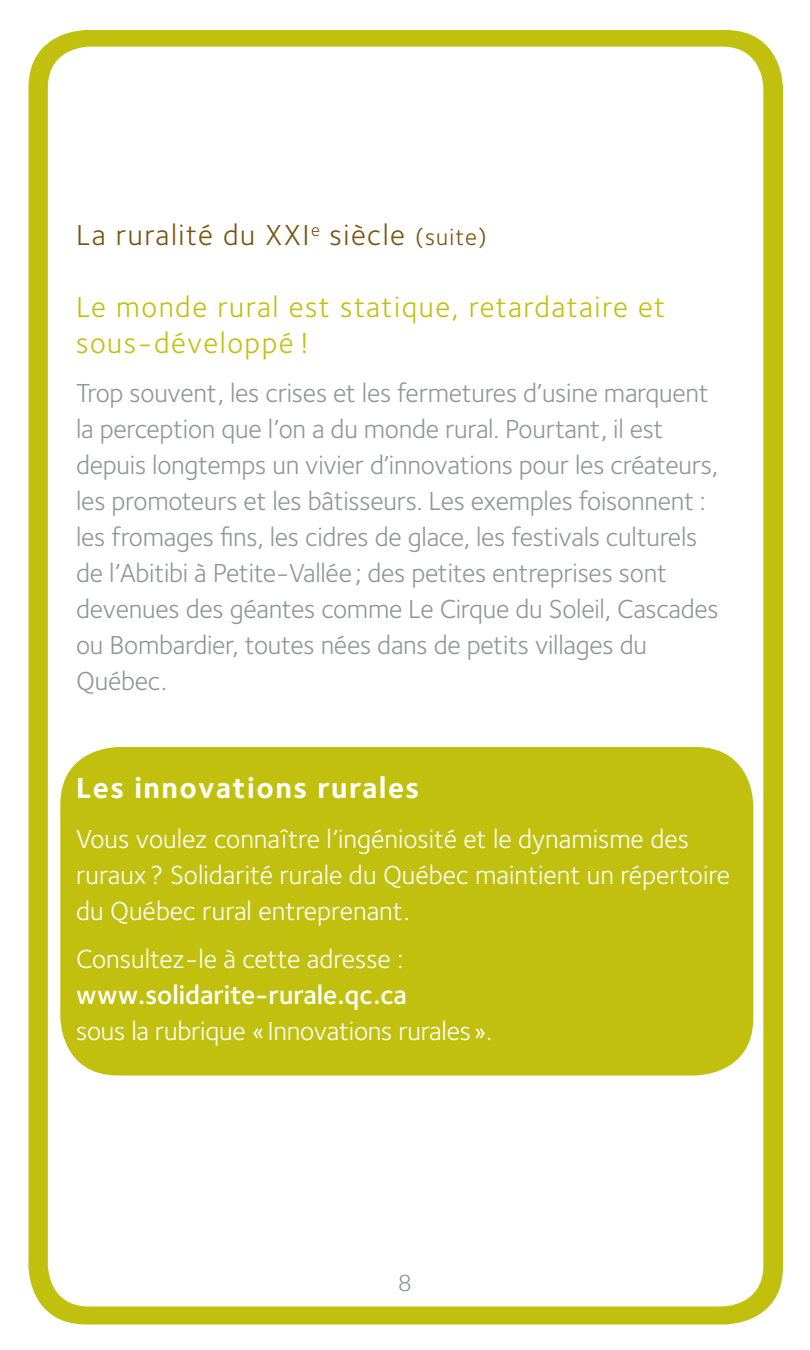
<style>
.page{position:relative;width:810px;height:1350px;background:#fff}
.page>*{position:absolute;margin:0;border:0;box-sizing:border-box;transform-origin:0 0}
.t1{font:30px/36px "Foundry Sterling";letter-spacing:.05em;color:#c2c00f}
.t2{font:30px "Foundry Sterling";letter-spacing:.05em;color:#7c5310}
.t3{font:700 30px "Foundry Sterling";letter-spacing:.05em;color:#fff}
.t4{font:27px/36px "Foundry Sterling";letter-spacing:-.01em;color:#939598}
.t5{font:27px/36px "Foundry Sterling";color:#fff}
.t6{font:600 27px "Foundry Sterling";color:#fff}
.s1{font-size:24px}
</style>
<div class="page">
<div style="left:28px;top:30px;width:755px;height:1294px;background:#c2c00f;border-radius:58px"></div>
<div style="left:48px;top:47px;width:715px;height:1259px;background:#fff;border-radius:41px"></div>
<div style="left:60px;top:747px;width:693px;height:329px;background:#c2c00f;border-radius:58px"></div>
<svg style="left:280px;top:829px;width:8px;height:19px"></svg>
<p class="t2" style="left:76px;top:217px;width:412px">La ruralité du XXI<sup>e</sup> siècle <span class="s1">(suite)</span></p>
<p class="t1" style="left:76px;top:288px;width:591px">Le monde rural est statique, retardataire et sous-développé !</p>
<p class="t4" style="left:76px;top:375px;width:644px">Trop souvent, les crises et les fermetures d’usine marquent la perception que l’on a du monde rural. Pourtant, il est depuis longtemps un vivier d’innovations pour les créateurs, les promoteurs et les bâtisseurs. Les exemples foisonnent : les fromages fins, les cidres de glace, les festivals culturels de l’Abitibi à Petite-Vallée; des petites entreprises sont devenues des géantes comme Le Cirque du Soleil, Cascades ou Bombardier, toutes nées dans de petits villages du Québec.</p>
<p class="t3" style="left:76px;top:770px;width:345px">Les innovations rurales</p>
<p class="t5" style="left:76px;top:820px;width:656px">Vous voulez conna tre l’ingéniosité et le dynamisme des ruraux ? Solidarité rurale du Québec maintient un répertoire du Québec rural entreprenant.</p>
<p class="t5" style="left:76px;top:940px;width:329px">Consultez-le à cette adresse :</p>
<p class="t6" style="left:76px;top:978px;width:332px">www.solidarite-rurale.qc.ca</p>
<p class="t5" style="left:76px;top:1012px;width:418px">sous la rubrique «Innovations rurales».</p>
</div>
